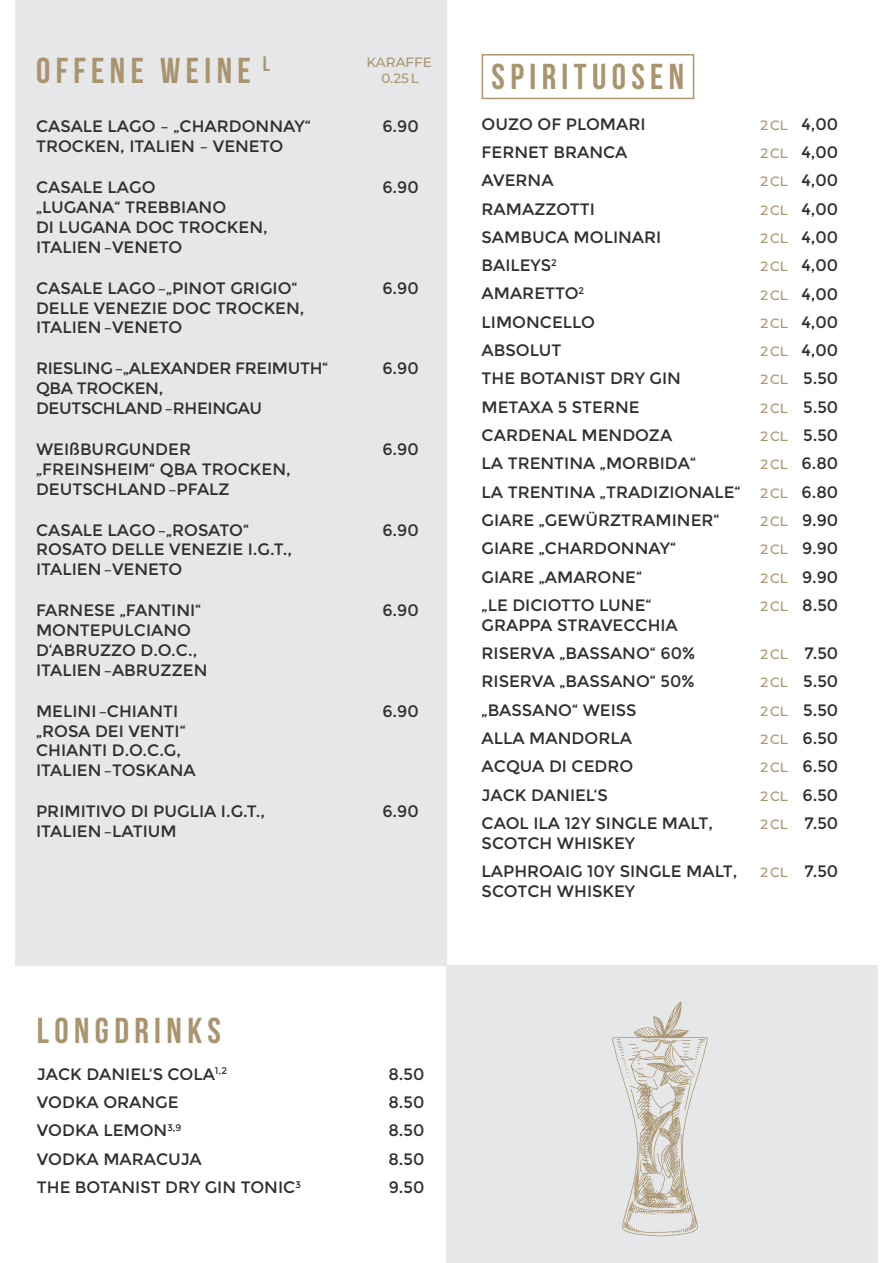
<style>
.page{position:relative;width:893px;height:1263px;background:#fff}
.page>*{position:absolute;margin:0;border:0;box-sizing:border-box;transform-origin:0 0}
.t1{font:36px "Bebas Neue";letter-spacing:.15em;color:#a9946d}
.t2{font:16.5px/19.8px "Montserrat";color:#312f30}
.t3{font:16.5px/19.8px "Montserrat";letter-spacing:-.02em;color:#312f30}
.t4{font:500 13.5px "Montserrat";color:#a9946d}
.s1{font-weight:500;font-size:13.5px;color:#a9946d}
</style>
<div class="page">
<div style="left:15px;top:0;width:432px;height:965px;background:#e6e7e9"></div>
<div style="left:447px;top:965px;width:431px;height:298px;background:#e6e7e9"></div>
<div style="left:482px;top:54px;width:212px;height:45px;border:2px solid #a9946d"></div>
<svg style="left:612px;top:1001px;width:96px;height:235px"></svg>
<h1 class="t1" style="left:36px;top:51px;width:235px">OFFENE WEINE <sup>L</sup></h1>
<p class="t4" style="left:367px;top:53px;width:67px">KARAFFE</p>
<p class="t4" style="left:381px;top:69px;width:39px">0.25 L</p>
<p class="t2" style="left:36px;top:117px;width:276px">CASALE LAGO – „CHARDONNAY“</p>
<p class="t2" style="left:382px;top:117px;width:38px">6.90</p>
<p class="t2" style="left:36px;top:137px;width:249px">TROCKEN, ITALIEN – VENETO</p>
<p class="t2" style="left:36px;top:178px;width:121px">CASALE LAGO</p>
<p class="t2" style="left:382px;top:178px;width:38px">6.90</p>
<p class="t2" style="left:36px;top:197px;width:233px">„LUGANA“ TREBBIANO<br>DI LUGANA DOC TROCKEN,<br>ITALIEN – VENETO</p>
<p class="t2" style="left:36px;top:278px;width:263px">CASALE LAGO – „PINOT GRIGIO“</p>
<p class="t2" style="left:382px;top:278px;width:38px">6.90</p>
<p class="t2" style="left:36px;top:298px;width:270px">DELLE VENEZIE DOC TROCKEN,<br>ITALIEN – VENETO</p>
<p class="t3" style="left:36px;top:359px;width:294px">RIESLING – „ALEXANDER FREIMUTH“</p>
<p class="t2" style="left:382px;top:359px;width:38px">6.90</p>
<p class="t3" style="left:36px;top:379px;width:228px">QBA TROCKEN,<br>DEUTSCHLAND – RHEINGAU</p>
<p class="t2" style="left:36px;top:439px;width:156px">WEIßBURGUNDER</p>
<p class="t2" style="left:382px;top:439px;width:38px">6.90</p>
<p class="t2" style="left:36px;top:459px;width:256px">„FREINSHEIM“ QBA TROCKEN,<br>DEUTSCHLAND – PFALZ</p>
<p class="t2" style="left:36px;top:520px;width:215px">CASALE LAGO – „ROSATO“</p>
<p class="t2" style="left:382px;top:520px;width:38px">6.90</p>
<p class="t2" style="left:36px;top:540px;width:257px">ROSATO DELLE VENEZIE I.G.T.,<br>ITALIEN – VENETO</p>
<p class="t2" style="left:36px;top:601px;width:167px">FARNESE „FANTINI“</p>
<p class="t2" style="left:382px;top:601px;width:38px">6.90</p>
<p class="t2" style="left:36px;top:621px;width:173px">MONTEPULCIANO<br>D‘ABRUZZO D.O.C.,<br>ITALIEN – ABRUZZEN</p>
<p class="t2" style="left:36px;top:701px;width:144px">MELINI – CHIANTI</p>
<p class="t2" style="left:382px;top:701px;width:38px">6.90</p>
<p class="t2" style="left:36px;top:721px;width:161px">„ROSA DEI VENTI“<br>CHIANTI D.O.C.G,<br>ITALIEN – TOSKANA</p>
<p class="t2" style="left:36px;top:802px;width:231px">PRIMITIVO DI PUGLIA I.G.T.,</p>
<p class="t2" style="left:382px;top:802px;width:38px">6.90</p>
<p class="t2" style="left:36px;top:821px;width:142px">ITALIEN – LATIUM</p>
<h1 class="t1" style="left:37px;top:1011px;width:186px">LONGDRINKS</h1>
<p class="t2" style="left:37px;top:1064px;width:192px">JACK DANIEL‘S COLA<sup>1,2</sup></p>
<p class="t2" style="left:388px;top:1064px;width:38px">8.50</p>
<p class="t2" style="left:37px;top:1092px;width:143px">VODKA ORANGE</p>
<p class="t2" style="left:388px;top:1092px;width:38px">8.50</p>
<p class="t2" style="left:37px;top:1121px;width:146px">VODKA LEMON<sup>3,9</sup></p>
<p class="t2" style="left:388px;top:1121px;width:38px">8.50</p>
<p class="t2" style="left:37px;top:1149px;width:166px">VODKA MARACUJA</p>
<p class="t2" style="left:388px;top:1149px;width:38px">8.50</p>
<p class="t2" style="left:37px;top:1177px;width:266px">THE BOTANIST DRY GIN TONIC<sup>3</sup></p>
<p class="t2" style="left:389px;top:1177px;width:37px">9.50</p>
<h1 class="t1" style="left:492px;top:57px;width:194px">SPIRITUOSEN</h1>
<p class="t2" style="left:482px;top:114px;width:165px">OUZO OF PLOMARI</p>
<p class="t2" style="left:760px;top:114px;width:79px"><span class="s1">2 CL</span> 4,00</p>
<p class="t2" style="left:482px;top:142px;width:147px">FERNET BRANCA</p>
<p class="t2" style="left:760px;top:142px;width:79px"><span class="s1">2 CL</span> 4,00</p>
<p class="t2" style="left:482px;top:171px;width:73px">AVERNA</p>
<p class="t2" style="left:760px;top:171px;width:79px"><span class="s1">2 CL</span> 4,00</p>
<p class="t2" style="left:482px;top:199px;width:115px">RAMAZZOTTI</p>
<p class="t2" style="left:760px;top:199px;width:79px"><span class="s1">2 CL</span> 4,00</p>
<p class="t2" style="left:482px;top:227px;width:181px">SAMBUCA MOLINARI</p>
<p class="t2" style="left:760px;top:227px;width:79px"><span class="s1">2 CL</span> 4,00</p>
<p class="t2" style="left:482px;top:256px;width:77px">BAILEYS<sup>2</sup></p>
<p class="t2" style="left:760px;top:256px;width:79px"><span class="s1">2 CL</span> 4,00</p>
<p class="t2" style="left:482px;top:284px;width:104px">AMARETTO<sup>2</sup></p>
<p class="t2" style="left:760px;top:284px;width:79px"><span class="s1">2 CL</span> 4,00</p>
<p class="t2" style="left:482px;top:312px;width:115px">LIMONCELLO</p>
<p class="t2" style="left:760px;top:312px;width:79px"><span class="s1">2 CL</span> 4,00</p>
<p class="t2" style="left:482px;top:341px;width:81px">ABSOLUT</p>
<p class="t2" style="left:760px;top:341px;width:79px"><span class="s1">2 CL</span> 4,00</p>
<p class="t2" style="left:482px;top:369px;width:201px">THE BOTANIST DRY GIN</p>
<p class="t2" style="left:760px;top:369px;width:79px"><span class="s1">2 CL</span> 5.50</p>
<p class="t2" style="left:482px;top:397px;width:160px">METAXA 5 STERNE</p>
<p class="t2" style="left:760px;top:397px;width:79px"><span class="s1">2 CL</span> 5.50</p>
<p class="t2" style="left:482px;top:425px;width:192px">CARDENAL MENDOZA</p>
<p class="t2" style="left:760px;top:425px;width:79px"><span class="s1">2 CL</span> 5.50</p>
<p class="t2" style="left:482px;top:454px;width:216px">LA TRENTINA „MORBIDA“</p>
<p class="t2" style="left:482px;top:449px;width:358px;line-height:28.3px;text-align:justify;text-indent:279px"><span class="s1">2 CL</span> 6.80<br>LA TRENTINA „TRADIZIONALE“ <span class="s1">2 CL</span> 6.80<br>GIARE „GEWÜRZTRAMINER“</p>
<p class="t2" style="left:760px;top:510px;width:79px"><span class="s1">2 CL</span> 9.90</p>
<p class="t2" style="left:482px;top:539px;width:196px">GIARE „CHARDONNAY“</p>
<p class="t2" style="left:760px;top:539px;width:79px"><span class="s1">2 CL</span> 9.90</p>
<p class="t2" style="left:482px;top:567px;width:162px">GIARE „AMARONE“</p>
<p class="t2" style="left:760px;top:567px;width:79px"><span class="s1">2 CL</span> 9.90</p>
<p class="t2" style="left:482px;top:595px;width:172px">„LE DICIOTTO LUNE“</p>
<p class="t2" style="left:760px;top:595px;width:79px"><span class="s1">2 CL</span> 8.50</p>
<p class="t2" style="left:482px;top:611px;width:215px;line-height:28.3px">GRAPPA STRAVECCHIA<br>RISERVA „BASSANO“ 60%</p>
<p class="t2" style="left:760px;top:643px;width:79px"><span class="s1">2 CL</span> 7.50</p>
<p class="t2" style="left:482px;top:672px;width:214px">RISERVA „BASSANO“ 50%</p>
<p class="t2" style="left:760px;top:672px;width:79px"><span class="s1">2 CL</span> 5.50</p>
<p class="t2" style="left:482px;top:700px;width:157px">„BASSANO“ WEISS</p>
<p class="t2" style="left:760px;top:700px;width:79px"><span class="s1">2 CL</span> 5.50</p>
<p class="t2" style="left:482px;top:728px;width:152px">ALLA MANDORLA</p>
<p class="t2" style="left:760px;top:728px;width:79px"><span class="s1">2 CL</span> 6.50</p>
<p class="t2" style="left:482px;top:757px;width:153px">ACQUA DI CEDRO</p>
<p class="t2" style="left:760px;top:757px;width:79px"><span class="s1">2 CL</span> 6.50</p>
<p class="t2" style="left:482px;top:785px;width:128px">JACK DANIEL‘S</p>
<p class="t2" style="left:760px;top:785px;width:79px"><span class="s1">2 CL</span> 6.50</p>
<p class="t2" style="left:482px;top:813px;width:233px">CAOL ILA 12Y SINGLE MALT,</p>
<p class="t2" style="left:760px;top:813px;width:79px"><span class="s1">2 CL</span> 7.50</p>
<p class="t2" style="left:482px;top:829px;width:257px;line-height:28.3px">SCOTCH WHISKEY<br>LAPHROAIG 10Y SINGLE MALT,</p>
<p class="t2" style="left:760px;top:861px;width:79px"><span class="s1">2 CL</span> 7.50</p>
<p class="t2" style="left:482px;top:881px;width:155px">SCOTCH WHISKEY</p>
</div>
